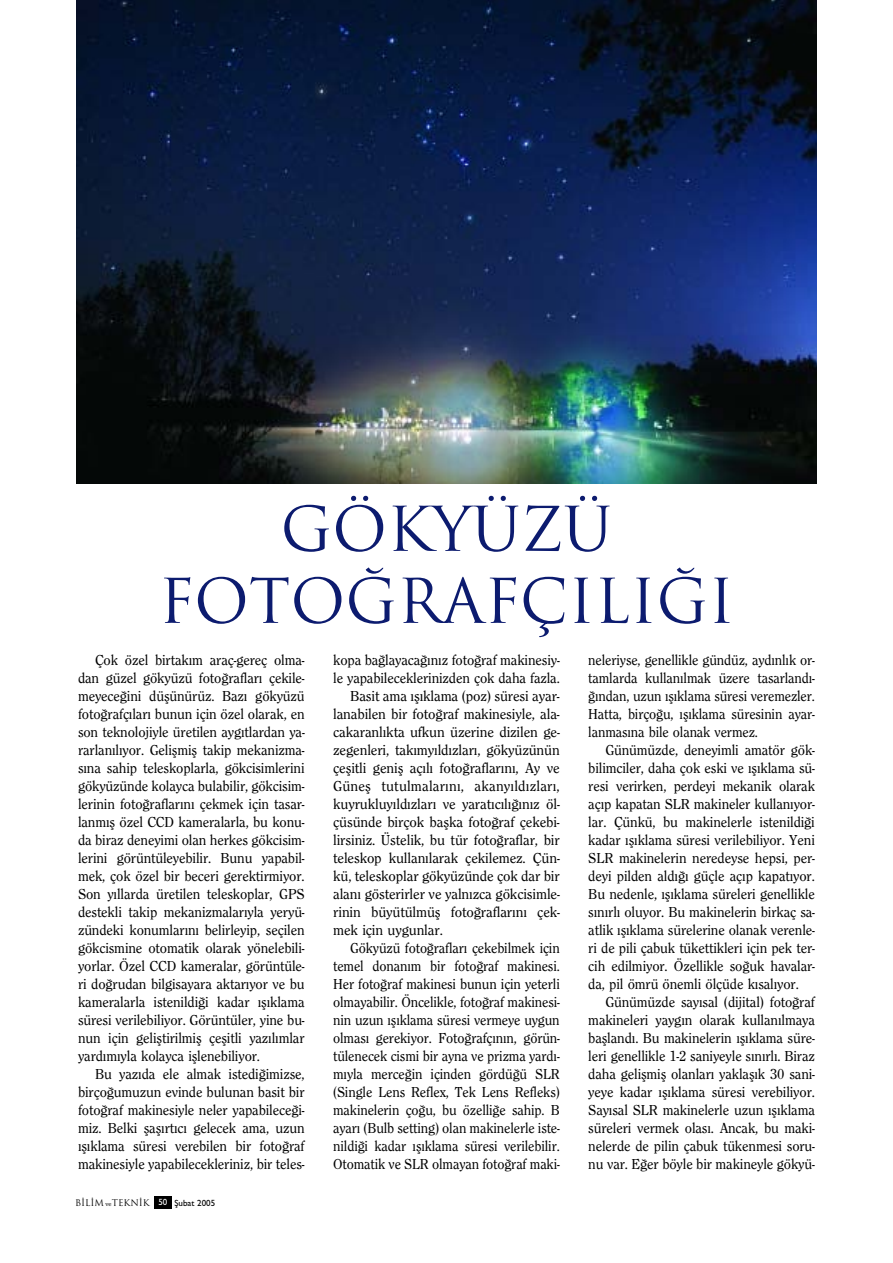
<style>
.page{position:relative;width:893px;height:1263px;background:#fff}
.page>*{position:absolute;margin:0;border:0;box-sizing:border-box;transform-origin:0 0}
.t1{font:60px/72px "Trajan";color:#0c1b6f;text-align:center}
.t2{font:500 15px/18px "Clearface";letter-spacing:-.01em;color:#000;text-align:justify}
.t3{font:500 15px/18px "Clearface";letter-spacing:-.01em;color:#000;text-align:justify;scale:.96 1}
.t4{font:500 15px "Clearface";letter-spacing:.01em;color:#000}
.t5{font:9px "Trajan Plain";color:#000}
.s1{font-family:"Bookman Old Style";font-size:6px}
.s2{font-family:"Gill Sans";font-weight:500;color:#fff}
.s3{font-family:"Gill Sans";font-weight:500}
</style>
<div class="page">
<div style="left:154px;top:1196px;width:17px;height:13px;background:#000"></div>
<img style="left:76px;top:0;width:740px;height:483px">
<h1 class="t1" style="left:159px;top:494px;width:577px">GÖKYÜZÜ<br>FOTO¤RAFÇ›L›¤›</h1>
<p class="t2" style="left:78px;top:651px;width:228px;text-indent:17px">Çok özel birtak›m araç-gereç olma&shy;dan güzel gökyüzü foto¤raflar› çekile&shy;meyece¤ini düflünürüz. Baz› gökyüzü foto¤rafç›lar› bunun için özel olarak, en son teknolojiyle üretilen ayg›tlardan ya&shy;rarlan›l›yor. Geliflmifl takip mekanizma&shy;s›na sahip teleskoplarla, gökcisimlerini gökyüzünde kolayca bulabilir, gökcisim&shy;lerinin foto¤raflar›n› çekmek için tasar&shy;lanm›fl özel CCD kameralarla, bu konu&shy;da biraz deneyimi olan herkes gökcisim&shy;lerini görüntüleyebilir. Bunu yapabil&shy;mek, çok özel bir beceri gerektirmiyor.<br>Son y›llarda üretilen teleskoplar, GPS destekli takip mekanizmalar›yla yeryü&shy;zündeki konumlar›n› belirleyip, seçilen gökcismine otomatik olarak yönelebili&shy;yorlar. Özel CCD kameralar, görüntüle&shy;ri do¤rudan bilgisayara aktar›yor ve bu kameralarla istenildi¤i kadar ›fl›klama süresi verilebiliyor. Görüntüler, yine bu&shy;nun için gelifltirilmifl çeflitli yaz›l›mlar yard›m›yla kolayca ifllenebiliyor.</p>
<p class="t2" style="left:78px;top:1065px;width:228px;text-indent:17px">Bu yaz›da ele almak istedi¤imizse, birço¤umuzun evinde bulunan basit bir foto¤raf makinesiyle neler yapabilece¤i&shy;miz. Belki flafl›rt›c› gelecek ama, uzun ›fl›klama süresi verebilen bir foto¤raf makinesiyle yapabilecekleriniz, bir teles-</p>
<p class="t5" style="left:75px;top:1199px;width:142px">B‹L‹M <span class="s1">ve</span>TEKN‹K <span class="s2">50</span> <span class="s3">fiubat 2005</span></p>
<p class="t2" style="left:333px;top:651px;width:228px">kopa ba¤layaca¤›n›z foto¤raf makinesiy-</p>
<p class="t2" style="left:333px;top:669px;width:228px">le yapabileceklerinizden çok daha fazla.</p>
<p class="t2" style="left:350px;top:687px;width:211px">Basit ama ›fl›klama (poz) süresi ayar-</p>
<p class="t2" style="left:333px;top:705px;width:228px">lanabilen bir foto¤raf makinesiyle, ala-</p>
<p class="t2" style="left:333px;top:723px;width:228px">cakaranl›kta ufkun üzerine dizilen ge-</p>
<p class="t2" style="left:333px;top:741px;width:228px">zegenleri, tak›my›ld›zlar›, gökyüzünün</p>
<p class="t2" style="left:333px;top:759px;width:228px">çeflitli genifl aç›l› foto¤raflar›n›, Ay ve</p>
<p class="t4" style="left:333px;top:777px;width:228px">Günefl tutulmalar›n›, akany›ld›zlar›,</p>
<p class="t2" style="left:333px;top:795px;width:228px">kuyrukluy›ld›zlar› ve yarat›c›l›¤›n›z öl-</p>
<p class="t2" style="left:333px;top:813px;width:228px">çüsünde birçok baflka foto¤raf çekebi-</p>
<p class="t2" style="left:333px;top:831px;width:228px">lirsiniz. Üstelik, bu tür foto¤raflar, bir</p>
<p class="t2" style="left:333px;top:849px;width:228px">teleskop kullan›larak çekilemez. Çün-</p>
<p class="t2" style="left:333px;top:867px;width:228px">kü, teleskoplar gökyüzünde çok dar bir</p>
<p class="t2" style="left:333px;top:885px;width:228px">alan› gösterirler ve yaln›zca gökcisimle-</p>
<p class="t2" style="left:333px;top:903px;width:228px">rinin büyütülmüfl foto¤raflar›n› çek-</p>
<p class="t2" style="left:333px;top:921px;width:111px">mek için uygunlar.</p>
<p class="t3" style="left:350px;top:939px;width:220px">Gökyüzü foto¤raflar› çekebilmek için</p>
<p class="t3" style="left:333px;top:957px;width:238px">temel donan›m bir foto¤raf makinesi.</p>
<p class="t3" style="left:333px;top:975px;width:238px">Her foto¤raf makinesi bunun için yeterli</p>
<p class="t3" style="left:333px;top:993px;width:238px">olmayabilir. Öncelikle, foto¤raf makinesi-</p>
<p class="t3" style="left:333px;top:1011px;width:238px">nin uzun ›fl›klama süresi vermeye uygun</p>
<p class="t3" style="left:333px;top:1029px;width:238px">olmas› gerekiyor. Foto¤rafç›n›n, görün-</p>
<p class="t3" style="left:333px;top:1047px;width:238px">tülenecek cismi bir ayna ve prizma yard›-</p>
<p class="t3" style="left:333px;top:1065px;width:238px">m›yla merce¤in içinden gördü¤ü SLR</p>
<p class="t3" style="left:333px;top:1083px;width:238px">(Single Lens Reflex, Tek Lens Refleks)</p>
<p class="t3" style="left:333px;top:1101px;width:238px">makinelerin ço¤u, bu özelli¤e sahip. B</p>
<p class="t3" style="left:333px;top:1119px;width:238px">ayar› (Bulb setting) olan makinelerle iste-</p>
<p class="t3" style="left:333px;top:1137px;width:238px">nildi¤i kadar ›fl›klama süresi verilebilir.</p>
<p class="t3" style="left:333px;top:1155px;width:238px">Otomatik ve SLR olmayan foto¤raf maki-</p>
<p class="t3" style="left:588px;top:651px;width:238px">neleriyse, genellikle gündüz, ayd›nl›k or&shy;tamlarda kullan›lmak üzere tasarland›- ¤›ndan, uzun ›fl›klama süresi veremezler.<br>Hatta, birço¤u, ›fl›klama süresinin ayar&shy;lanmas›na bile olanak vermez.</p>
<p class="t2" style="left:588px;top:741px;width:228px;text-indent:17px">Günümüzde, deneyimli amatör gök&shy;bilimciler, daha çok eski ve ›fl›klama sü&shy;resi verirken, perdeyi mekanik olarak aç›p kapatan SLR makineler kullan›yor&shy;lar. Çünkü, bu makinelerle istenildi¤i kadar ›fl›klama süresi verilebiliyor. Yeni SLR makinelerin neredeyse hepsi, per&shy;deyi pilden ald›¤› güçle aç›p kapat›yor.<br>Bu nedenle, ›fl›klama süreleri genellikle s›n›rl› oluyor. Bu makinelerin birkaç sa&shy;atlik ›fl›klama sürelerine olanak verenle&shy;ri de pili çabuk tükettikleri için pek ter&shy;cih edilmiyor. Özellikle so¤uk havalar&shy;da, pil ömrü önemli ölçüde k›sal›yor.</p>
<p class="t2" style="left:588px;top:993px;width:228px;text-indent:17px">Günümüzde say›sal (dijital) foto¤raf makineleri yayg›n olarak kullan›lmaya baflland›. Bu makinelerin ›fl›klama süre&shy;leri genellikle 1-2 saniyeyle s›n›rl›. Biraz daha geliflmifl olanlar› yaklafl›k 30 sani&shy;yeye kadar ›fl›klama süresi verebiliyor.<br>Say›sal SLR makinelerle uzun ›fl›klama süreleri vermek olas›. Ancak, bu maki&shy;nelerde de pilin çabuk tükenmesi soru&shy;nu var. E¤er böyle bir makineyle gökyü-</p>
</div>
